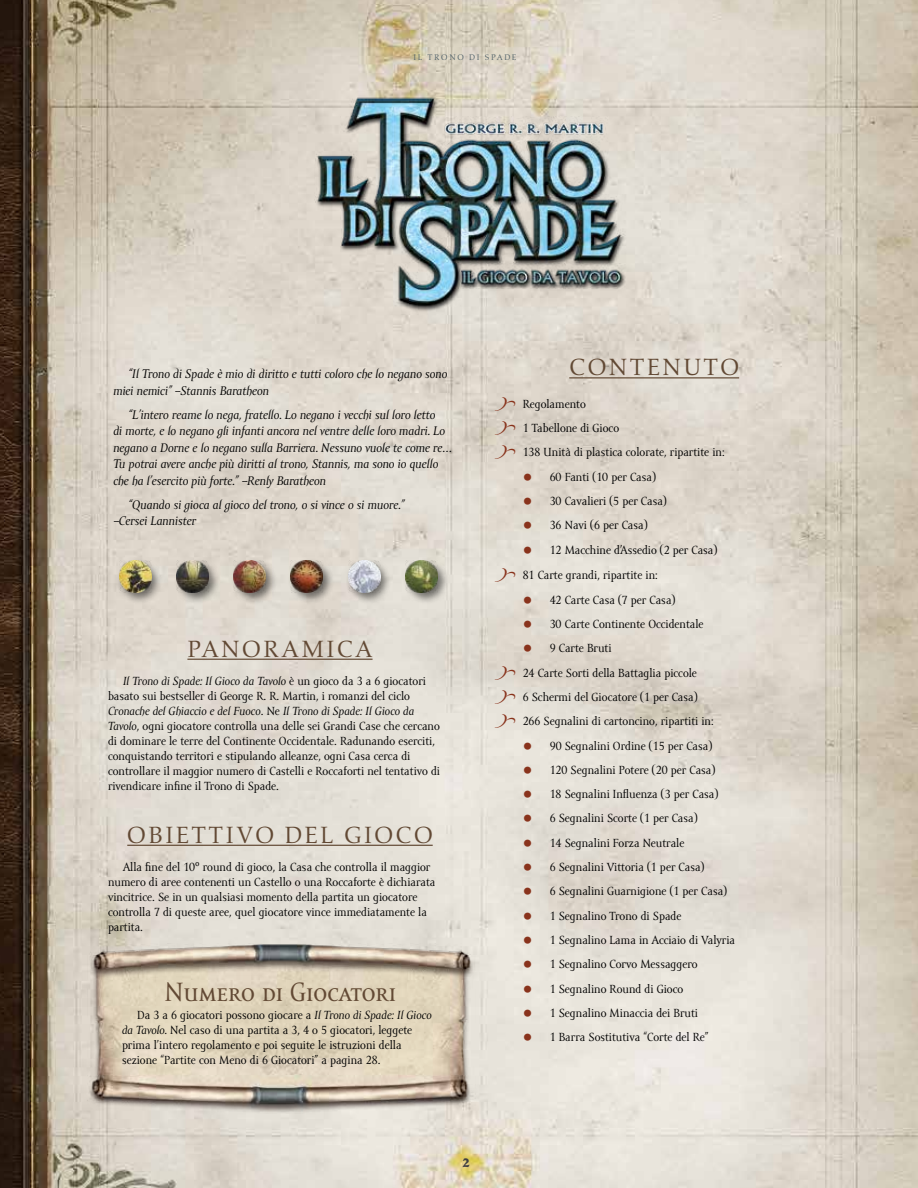
<style>
.page{position:relative;width:918px;height:1188px;background:#fff}
.page>*{position:absolute;margin:0;border:0;box-sizing:border-box;transform-origin:0 0}
.t1{font:27px "Amor Serif Pro";color:#624934}
.t2{font:24px "Aldus LT Std";letter-spacing:.1em;color:#624934}
.t3{font:italic 12.75px/16.5px "Amor Serif Pro";color:#000}
.t4{font:12px/15px "Amor Serif Pro";color:#000}
.t5{font:700 12px "Romic Std";color:#414042}
.t6{font:8.25px "Aldus LT Std";letter-spacing:.2em;color:#4f6068}
.s1{font-style:italic}
.s2{font-family:"Albertus";font-weight:800;font-size:19.5px;color:#89331c}
</style>
<div class="page">
<img style="left:0;top:0;width:918px;height:1188px">
<hr style="left:187px;top:659px;width:186px;height:1px;background:#624934">
<hr style="left:127px;top:845px;width:306px;height:1px;background:#624934">
<hr style="left:569px;top:377px;width:170px;height:1px;background:#624934">
<img style="left:87px;top:956px;width:389px;height:158px">
<img style="left:90px;top:944px;width:384px;height:35px">
<div style="left:116px;top:558px;width:47px;height:47px;background:#000;opacity:.52"></div>
<img style="left:119px;top:561px;width:32px;height:32px">
<div style="left:174px;top:558px;width:47px;height:47px;background:#000;opacity:.52"></div>
<img style="left:176px;top:561px;width:32px;height:32px">
<div style="left:231px;top:558px;width:46px;height:47px;background:#000;opacity:.52"></div>
<img style="left:233px;top:561px;width:33px;height:32px">
<div style="left:288px;top:558px;width:47px;height:47px;background:#000;opacity:.52"></div>
<img style="left:291px;top:561px;width:32px;height:32px">
<div style="left:346px;top:558px;width:47px;height:47px;background:#000;opacity:.52"></div>
<img style="left:348px;top:561px;width:32px;height:32px">
<div style="left:403px;top:558px;width:47px;height:47px;background:#000;opacity:.52"></div>
<img style="left:405px;top:561px;width:32px;height:32px">
<img style="left:289px;top:91px;width:369px;height:224px">
<svg style="left:495px;top:397px;width:20px;height:14px"></svg>
<svg style="left:495px;top:421px;width:20px;height:14px"></svg>
<svg style="left:495px;top:446px;width:20px;height:13px"></svg>
<svg style="left:495px;top:569px;width:20px;height:13px"></svg>
<svg style="left:495px;top:666px;width:20px;height:14px"></svg>
<svg style="left:495px;top:690px;width:20px;height:14px"></svg>
<svg style="left:495px;top:714px;width:20px;height:14px"></svg>
<p class="t6" style="left:413px;top:53px;width:105px">IL TRONO DI SPADE</p>
<p class="t3" style="left:113px;top:366px;width:336px;text-indent:15px">“Il Trono di Spade è mio di diritto e tutti coloro che lo negano sono miei nemici” –Stannis Baratheon</p>
<p class="t3" style="left:113px;top:407px;width:341px;text-indent:15px">“L’intero reame lo nega, fratello. Lo negano i vecchi sul loro letto<br>di morte, e lo negano gli infanti ancora nel ventre delle loro madri. Lo negano a Dorne e lo negano sulla Barriera. Nessuno vuole te come re… Tu potrai avere anche più diritti al trono, Stannis, ma sono io quello che ha l’esercito più forte.” –Renly Baratheon</p>
<p class="t3" style="left:113px;top:497px;width:293px;text-indent:15px">“Quando si gioca al gioco del trono, o si vince o si muore.” –Cersei Lannister</p>
<h2 class="t2" style="left:187px;top:635px;width:187px">PANORAMICA</h2>
<p class="t4" style="left:108px;top:674px;width:334px;text-indent:15px"><span class="s1">Il Trono di Spade: Il Gioco da Tavolo</span> è un gioco da 3 a 6 giocatori basato sui bestseller di George R. R. Martin, i romanzi del ciclo <span class="s1">Cronache del Ghiaccio e del Fuoco</span>. Ne <span class="s1">Il Trono di Spade: Il Gioco da Tavolo</span>, ogni giocatore controlla una delle sei Grandi Case che cercano di dominare le terre del Continente Occidentale. Radunando eserciti, conquistando territori e stipulando alleanze, ogni Casa cerca di controllare il maggior numero di Castelli e Roccaforti nel tentativo di rivendicare infine il Trono di Spade.</p>
<h2 class="t2" style="left:127px;top:822px;width:307px">OBIETTIVO DEL GIOCO</h2>
<p class="t4" style="left:108px;top:860px;width:329px;text-indent:15px">Alla fine del 10° round di gioco, la Casa che controlla il maggior numero di aree contenenti un Castello o una Roccaforte è dichiarata vincitrice. Se in un qualsiasi momento della partita un giocatore controlla 7 di queste aree, quel giocatore vince immediatamente la partita.</p>
<h1 class="t1" style="left:165px;top:978px;width:233px">Numero di Giocatori</h1>
<p class="t4" style="left:122px;top:1008px;width:311px;text-indent:15px">Da 3 a 6 giocatori possono giocare a <span class="s1">Il Trono di Spade: Il Gioco da Tavolo.</span> Nel caso di una partita a 3, 4 o 5 giocatori, leggete prima l’intero regolamento e poi seguite le istruzioni della sezione “Partite con Meno di 6 Giocatori” a pagina 28.</p>
<p class="t5" style="left:462px;top:1155px;width:10px">2</p>
<h2 class="t2" style="left:569px;top:354px;width:171px">CONTENUTO</h2>
<p class="t4" style="left:523px;top:392px;width:203px;line-height:24.3px">Regolamento<br>1 Tabellone di Gioco<br>138 Unità di plastica colorate, ripartite in:</p>
<p class="t4" style="left:523px;top:470px;width:134px"><span class="s2">•</span> 60 Fanti (10 per Casa)</p>
<p class="t4" style="left:523px;top:494px;width:145px"><span class="s2">•</span> 30 Cavalieri (5 per Casa)</p>
<p class="t4" style="left:523px;top:518px;width:125px"><span class="s2">•</span> 36 Navi (6 per Casa)</p>
<p class="t4" style="left:523px;top:537px;width:195px;line-height:25.8px"><span class="s2">•</span> 12 Macchine d’Assedio (2 per Casa)<br>81 Carte grandi, ripartite in:</p>
<p class="t4" style="left:523px;top:593px;width:153px"><span class="s2">•</span> 42 Carte Casa (7 per Casa)</p>
<p class="t4" style="left:523px;top:617px;width:182px"><span class="s2">•</span> 30 Carte Continente Occidentale</p>
<p class="t4" style="left:523px;top:637px;width:193px;line-height:24.3px"><span class="s2">•</span> 9 Carte Bruti<br>24 Carte Sorti della Battaglia piccole<br>6 Schermi del Giocatore (1 per Casa)<br>266 Segnalini di cartoncino, ripartiti in:</p>
<p class="t4" style="left:523px;top:738px;width:190px"><span class="s2">•</span> 90 Segnalini Ordine (15 per Casa)</p>
<p class="t4" style="left:523px;top:763px;width:193px"><span class="s2">•</span> 120 Segnalini Potere (20 per Casa)</p>
<p class="t4" style="left:523px;top:787px;width:196px"><span class="s2">•</span> 18 Segnalini Influenza (3 per Casa)</p>
<p class="t4" style="left:523px;top:811px;width:175px"><span class="s2">•</span> 6 Segnalini Scorte (1 per Casa)</p>
<p class="t4" style="left:523px;top:836px;width:163px"><span class="s2">•</span> 14 Segnalini Forza Neutrale</p>
<p class="t4" style="left:523px;top:860px;width:182px"><span class="s2">•</span> 6 Segnalini Vittoria (1 per Casa)</p>
<p class="t4" style="left:523px;top:884px;width:205px"><span class="s2">•</span> 6 Segnalini Guarnigione (1 per Casa)</p>
<p class="t4" style="left:523px;top:909px;width:160px"><span class="s2">•</span> 1 Segnalino Trono di Spade</p>
<p class="t4" style="left:523px;top:933px;width:214px"><span class="s2">•</span> 1 Segnalino Lama in Acciaio di Valyria</p>
<p class="t4" style="left:523px;top:957px;width:176px"><span class="s2">•</span> 1 Segnalino Corvo Messaggero</p>
<p class="t4" style="left:523px;top:981px;width:162px"><span class="s2">•</span> 1 Segnalino Round di Gioco</p>
<p class="t4" style="left:523px;top:1006px;width:177px"><span class="s2">•</span> 1 Segnalino Minaccia dei Bruti</p>
<p class="t4" style="left:523px;top:1030px;width:187px"><span class="s2">•</span> 1 Barra Sostitutiva “Corte del Re”</p>
</div>
